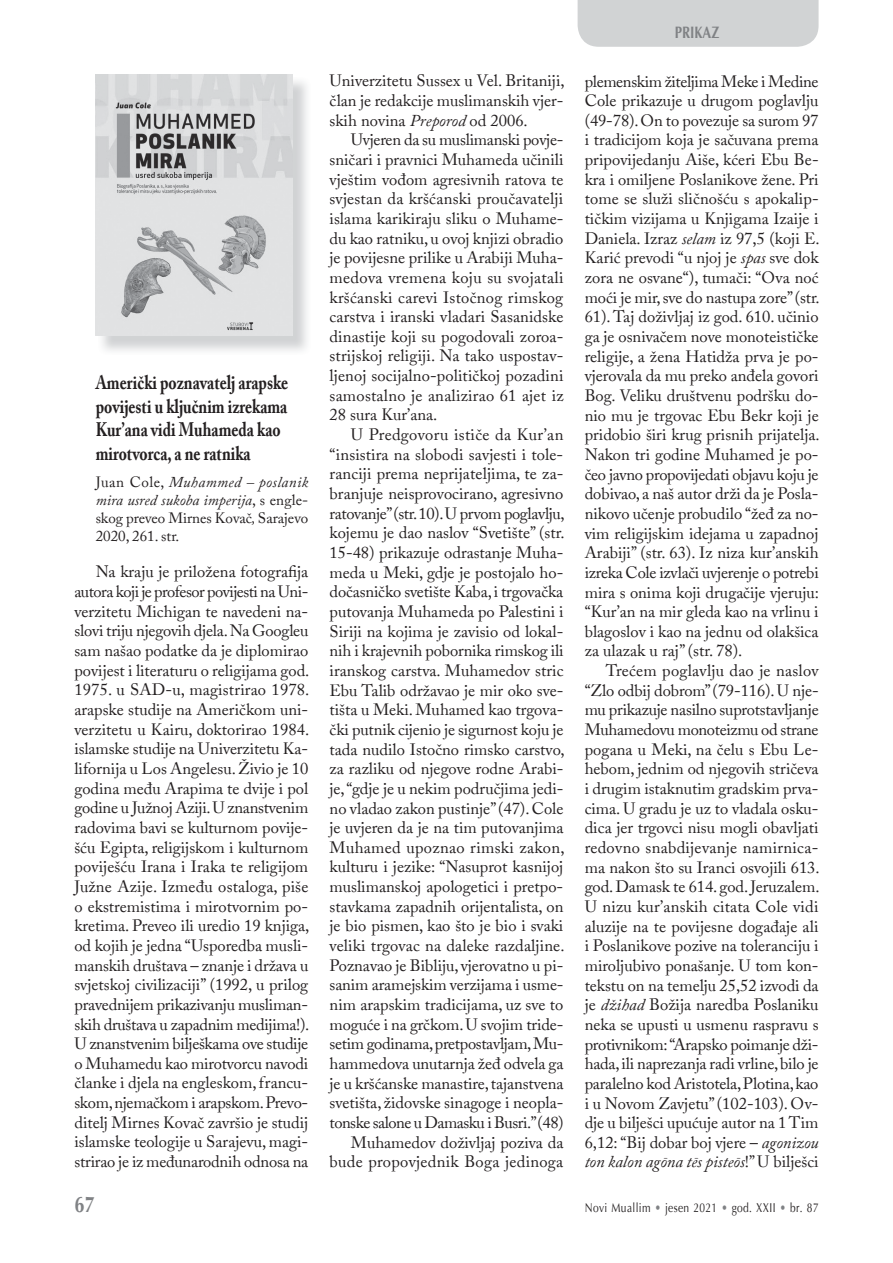
<style>
.page{position:relative;width:893px;height:1263px;background:#fff}
.page>*{position:absolute;margin:0;border:0;box-sizing:border-box;transform-origin:0 0}
.t1{font:700 22.5px "Optima";color:#808285;scale:.8 1}
.t2{font:700 19.5px/23.5px "Adobe Caslon Pro";color:#231f20;scale:.8 1}
.t3{font:16.5px/19.6px "Adobe Caslon Pro";color:#231f20;text-align:justify}
.t4{font:700 16.5px "Optima";color:#808285;scale:.8 1}
.t5{font:15px/18.1px "Adobe Caslon Pro";color:#231f20;text-align:justify}
.t6{font:12.75px "Optima";letter-spacing:.035em;color:#231f20;scale:.8 1}
.s1{font-style:italic}
.s2{color:#808285}
</style>
<div class="page">
<div style="left:578px;top:0;width:241px;height:47px;background:#d1d3d4"></div>
<img style="left:96px;top:74px;width:197px;height:262px">
<p class="t2" style="left:96px;top:371px;width:242px">Američki poznavatelj arapske povijesti u ključnim izrekama<br>Kur’ana vidi Muhameda kao mirotvorca, a ne ratnika</p>
<p class="t5" style="left:96px;top:472px;width:214px">Juan Cole, <span class="s1">Muhammed – poslanik mira usred sukoba imperija</span>, s engle&shy;skog preveo Mirnes Kovač<span class="s1">,</span> Sarajevo 2020, 261. str.</p>
<p class="t3" style="left:74px;top:562px;width:237px;text-indent:21px">Na kraju je priložena fotografija autora koji je profesor povijesti na Uni&shy;verzitetu Michigan te navedeni na&shy;slovi triju njegovih djela. Na Googleu sam našao podatke da je diplomirao povijest i literaturu o religijama god.<br>1975. u SAD-u, magistrirao 1978. arapske studije na Američkom uni&shy;verzitetu u Kairu, doktorirao 1984. islamske studije na Univerzitetu Ka&shy;lifornija u Los Angelesu. Živio je 10 godina među Arapima te dvije i pol godine u Južnoj Aziji. U znanstvenim radovima bavi se kulturnom povije&shy;šću Egipta, religijskom i kulturnom poviješću Irana i Iraka te religijom Južne Azije. Između ostaloga, piše o ekstremistima i mirotvornim po&shy;kretima. Preveo ili uredio 19 knjiga, od kojih je jedna “Usporedba musli&shy;manskih društava – znanje i država u svjetskoj civilizaciji” (1992, u prilog pravednijem prikazivanju musliman&shy;skih društava u zapadnim medijima!).<br>U znanstvenim bilješkama ove studije o Muhamedu kao mirotvorcu navodi članke i djela na engleskom, francu&shy;skom, njemačkom i arapskom. Prevo&shy;ditelj Mirnes Kovač završio je studij islamske teologije u Sarajevu, magi&shy;strirao je iz međunarodnih odnosa na</p>
<p class="t3" style="left:330px;top:71px;width:237px">Univerzitetu Sussex u Vel. Britaniji, član je redakcije muslimanskih vjer&shy;skih novina <span class="s1">Preporod</span> od 2006.</p>
<p class="t3" style="left:330px;top:130px;width:235px;text-indent:21px">Uvjeren da su muslimanski povje&shy;sničari i pravnici Muhameda učinili vještim vođom agresivnih ratova te svjestan da kršćanski proučavatelji islama karikiraju sliku o Muhame&shy;du kao ratniku, u ovoj knjizi obradio je povijesne prilike u Arabiji Muha&shy;medova vremena koju su svojatali kršćanski carevi Istočnog rimskog carstva i iranski vladari Sasanidske dinastije koji su pogodovali zoroa&shy;strijskoj religiji. Na tako uspostav&shy;ljenoj socijalno-političkoj pozadini samostalno je analizirao 61 ajet iz 28 sura Kur’ana.</p>
<p class="t3" style="left:330px;top:425px;width:237px;text-align:right">U Predgovoru ističe da Kur’an “insistira na slobodi savjesti i tole&shy;ranciji prema neprijateljima, te za&shy;branjuje neisprovocirano, agresivno ratovanje” (str. 10). U prvom poglavlju, kojemu je dao naslov “Svetište” (str.<br>15-48) prikazuje odrastanje Muha&shy;meda u Meki, gdje je postojalo ho&shy;dočasničko svetište Kaba, i trgovačka putovanja Muhameda po Palestini i Siriji na kojima je zavisio od lokal&shy;nih i krajevnih pobornika rimskog ili iranskog carstva. Muhamedov stric Ebu Talib održavao je mir oko sve&shy;tišta u Meki. Muhamed kao trgova&shy;čki putnik cijenio je sigurnost koju je tada nudilo Istočno rimsko carstvo, za razliku od njegove rodne Arabi&shy;je, “gdje je u nekim područjima jedi&shy;no vladao zakon pustinje” (47). Cole je uvjeren da je na tim putovanjima Muhamed upoznao rimski zakon, kulturu i jezike: “Nasuprot kasnijoj muslimanskoj apologetici i pretpo&shy;stavkama zapadnih orijentalista, on je bio pismen, kao što je bio i svaki veliki trgovac na daleke razdaljine.<br>Poznavao je Bibliju, vjerovatno u pi&shy;sanim aramejskim verzijama i usme&shy;nim arapskim tradicijama, uz sve to moguće i na grčkom. U svojim tride&shy;setim godinama, pretpostavljam, Mu&shy;hammedova unutarnja žeđ odvela ga je u kršćanske manastire, tajanstvena svetišta, židovske sinagoge i neopla&shy;tonske salone u Damasku i Busri.”(48)<br>Muhamedov doživljaj poziva da bude propovjednik Boga jedinoga</p>
<p class="t4" style="left:675px;top:22px;width:57px">PRIKAZ</p>
<p class="t3" style="left:585px;top:71px;width:237px">plemenskim žiteljima Meke i Medine Cole prikazuje u drugom poglavlju (49-78). On to povezuje sa surom 97 i tradicijom koja je sačuvana prema pripovijedanju Aiše, kćeri Ebu Be&shy;kra i omiljene Poslanikove žene. Pri tome se služi sličnošću s apokalip&shy;tičkim vizijama u Knjigama Izaije i Daniela. Izraz <span class="s1">selam</span> iz 97,5 (koji E.<br>Karić prevodi “u njoj je <span class="s1">spas</span> sve dok zora ne osvane“), tumači: “Ova noć moći je mir, sve do nastupa zore” (str.<br>61). Taj doživljaj iz god. 610. učinio ga je osnivačem nove monoteističke religije, a žena Hatidža prva je po&shy;vjerovala da mu preko anđela govori Bog. Veliku društvenu podršku do&shy;nio mu je trgovac Ebu Bekr koji je pridobio širi krug prisnih prijatelja.<br>Nakon tri godine Muhamed je po&shy;čeo javno propovijedati objavu koju je dobivao, a naš autor drži da je Posla&shy;nikovo učenje probudilo “žeđ za no&shy;vim religijskim idejama u zapadnoj Arabiji” (str. 63). Iz niza kur’anskih izreka Cole izvlači uvjerenje o potrebi mira s onima koji drugačije vjeruju: “Kur’an na mir gleda kao na vrlinu i blagoslov i kao na jednu od olakšica za ulazak u raj” (str. 78).</p>
<p class="t3" style="left:585px;top:661px;width:237px;text-indent:21px">Trećem poglavlju dao je naslov “Zlo odbij dobrom” (79-116). U nje&shy;mu prikazuje nasilno suprotstavljanje Muhamedovu monoteizmu od strane pogana u Meki, na čelu s Ebu Le&shy;hebom, jednim od njegovih stričeva i drugim istaknutim gradskim prva&shy;cima. U gradu je uz to vladala osku&shy;dica jer trgovci nisu mogli obavljati redovno snabdijevanje namirnica&shy;ma nakon što su Iranci osvojili 613. god. Damask te 614. god. Jeruzalem.<br>U nizu kur’anskih citata Cole vidi aluzije na te povijesne događaje ali i Poslanikove pozive na toleranciju i miroljubivo ponašanje. U tom kon&shy;tekstu on na temelju 25,52 izvodi da je <span class="s1">džihad</span> Božija naredba Poslaniku neka se upusti u usmenu raspravu s protivnikom: “Arapsko poimanje dži&shy;hada, ili naprezanja radi vrline, bilo je paralelno kod Aristotela, Plotina, kao i u Novom Zavjetu” (102-103). Ov&shy;dje u bilješci upućuje autor na 1 Tim 6,12: “Bij dobar boj vjere – <span class="s1">agonizou ton kalon agōna tēs pisteōs</span>!” U bilješci</p>
<h1 class="t1" style="left:74px;top:1190px;width:27px">67</h1>
<p class="t6" style="left:585px;top:1199px;width:294px">Novi Muallim <span class="s2">•</span> jesen 2021 <span class="s2">•</span> god. XXII <span class="s2">•</span> br. 87</p>
</div>
